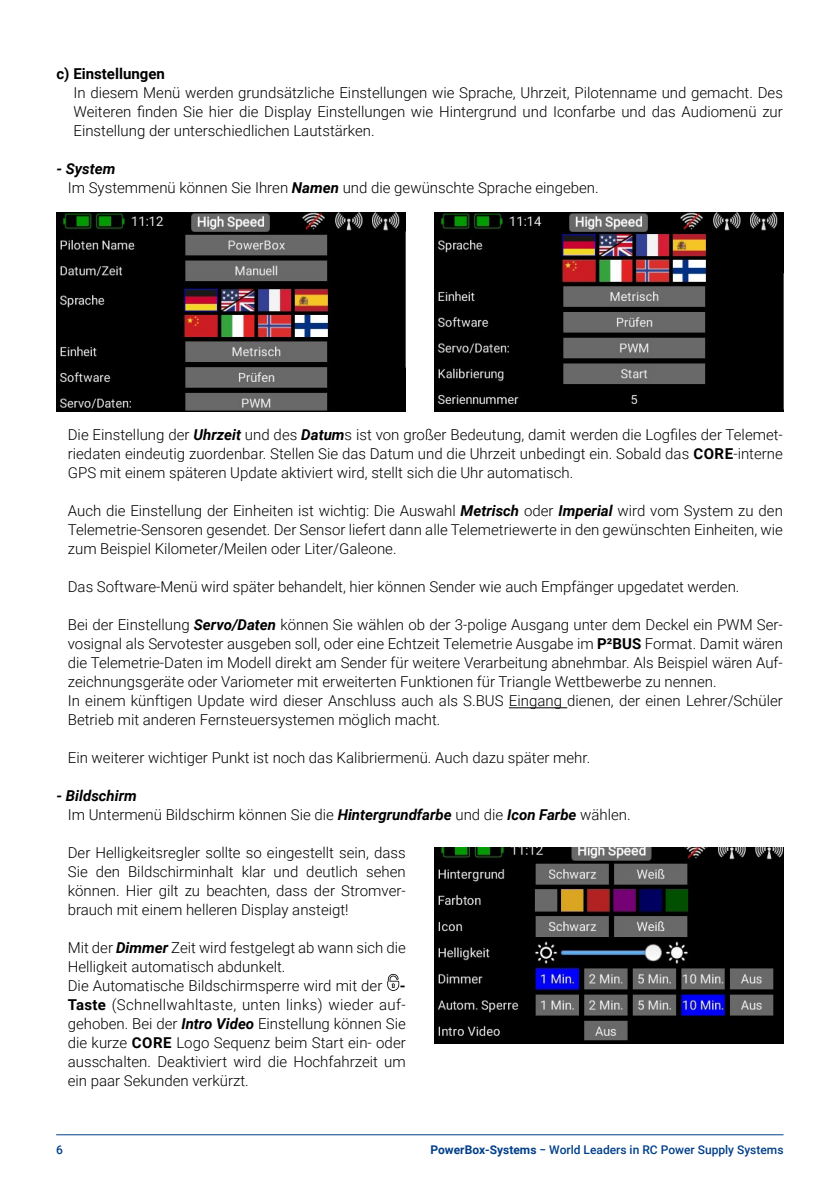
<style>
.page{position:relative;width:840px;height:1191px;background:#fff}
.page>*{position:absolute;margin:0;border:0;box-sizing:border-box;transform-origin:0 0}
.t1{font:300 15px/19px "Roboto";color:#000;text-align:justify}
.t2{font:700 15px "Roboto";color:#000}
.t3{font:500 12px "Roboto";color:#003f89}
.s1{font-weight:700;font-style:italic}
.s2{font-weight:700}
</style>
<div class="page">
<hr style="left:56px;top:1134px;width:727px;height:1px;background:#003f89">
<hr style="left:508px;top:707px;width:59px;height:1px;background:#000">
<svg style="left:387px;top:974px;width:12px;height:17px"></svg>
<img style="left:57px;top:213px;width:348px;height:199px">
<img style="left:434px;top:848px;width:348px;height:195px">
<img style="left:434px;top:213px;width:348px;height:199px">
<p class="t2" style="left:56px;top:63px;width:110px">c) Einstellungen</p>
<p class="t1" style="left:73px;top:82px;width:710px">In diesem Menü werden grundsätzliche Einstellungen wie Sprache, Uhrzeit, Pilotenname und gemacht. Des Weiteren finden Sie hier die Display Einstellungen wie Hintergrund und Iconfarbe und das Audiomenü zur Einstellung der unterschiedlichen Lautstärken.</p>
<p class="t1" style="left:68px;top:158px;width:532px;text-indent:-11px"><span class="s1">- System<br></span>Im Systemmenü können Sie Ihren <span class="s1">Namen</span> und die gewünschte Sprache eingeben.</p>
<p class="t1" style="left:68px;top:424px;width:716px">Die Einstellung der <span class="s1">Uhrzeit</span> und des <span class="s1">Datum</span>s ist von großer Bedeutung, damit werden die Logfiles der Telemet&shy;riedaten eindeutig zuordenbar. Stellen Sie das Datum und die Uhrzeit unbedingt ein. Sobald das <span class="s2">CORE</span>-interne GPS mit einem späteren Update aktiviert wird, stellt sich die Uhr automatisch.</p>
<p class="t1" style="left:68px;top:500px;width:716px">Auch die Einstellung der Einheiten ist wichtig: Die Auswahl <span class="s1">Metrisch</span> oder <span class="s1">Imperial</span> wird vom System zu den Telemetrie-Sensoren gesendet. Der Sensor liefert dann alle Telemetriewerte in den gewünschten Einheiten, wie zum Beispiel Kilometer/Meilen oder Liter/Galeone.</p>
<p class="t1" style="left:68px;top:576px;width:672px">Das Software-Menü wird später behandelt, hier können Sender wie auch Empfänger upgedatet werden.</p>
<p class="t1" style="left:68px;top:614px;width:716px;text-align:left">Bei der Einstellung <span class="s1">Servo/Daten</span> können Sie wählen ob der 3-polige Ausgang unter dem Deckel ein PWM Ser&shy;vosignal als Servotester ausgeben soll, oder eine Echtzeit Telemetrie Ausgabe im <span class="s2">P²BUS</span> Format. Damit wären die Telemetrie-Daten im Modell direkt am Sender für weitere Verarbeitung abnehmbar. Als Beispiel wären Auf&shy;zeichnungsgeräte oder Variometer mit erweiterten Funktionen für Triangle Wettbewerbe zu nennen.<br>In einem künftigen Update wird dieser Anschluss auch als S.BUS Eingang dienen, der einen Lehrer/Schüler Betrieb mit anderen Fernsteuersystemen möglich macht.</p>
<p class="t1" style="left:68px;top:747px;width:523px">Ein weiterer wichtiger Punkt ist noch das Kalibriermenü. Auch dazu später mehr.</p>
<p class="t1" style="left:68px;top:785px;width:564px;text-indent:-11px"><span class="s1">- Bildschirm<br></span>Im Untermenü Bildschirm können Sie die <span class="s1">Hintergrundfarbe</span> und die <span class="s1">Icon Farbe</span> wählen.</p>
<p class="t1" style="left:68px;top:842px;width:339px">Der Helligkeitsregler sollte so eingestellt sein, dass Sie den Bildschirminhalt klar und deutlich sehen können. Hier gilt zu beachten, dass der Stromver&shy;brauch mit einem helleren Display ansteigt!</p>
<p class="t1" style="left:68px;top:937px;width:339px;text-align:left">Mit der <span class="s1">Dimmer</span> Zeit wird festgelegt ab wann sich die Helligkeit automatisch abdunkelt.<br>Die Automatische Bildschirmsperre wird mit der <span class="s2">- Taste</span> (Schnellwahltaste, unten links) wieder auf&shy;gehoben. Bei der <span class="s1">Intro Video</span> Einstellung können Sie die kurze <span class="s2">CORE</span> Logo Sequenz beim Start ein- oder ausschalten. Deaktiviert wird die Hochfahrzeit um ein paar Sekunden verkürzt.</p>
<p class="t3" style="left:56px;top:1141px;width:8px">6</p>
<p class="t3" style="left:430px;top:1141px;width:354px"><span class="s2">PowerBox-Systems</span> − World Leaders in RC Power Supply Systems</p>
</div>
